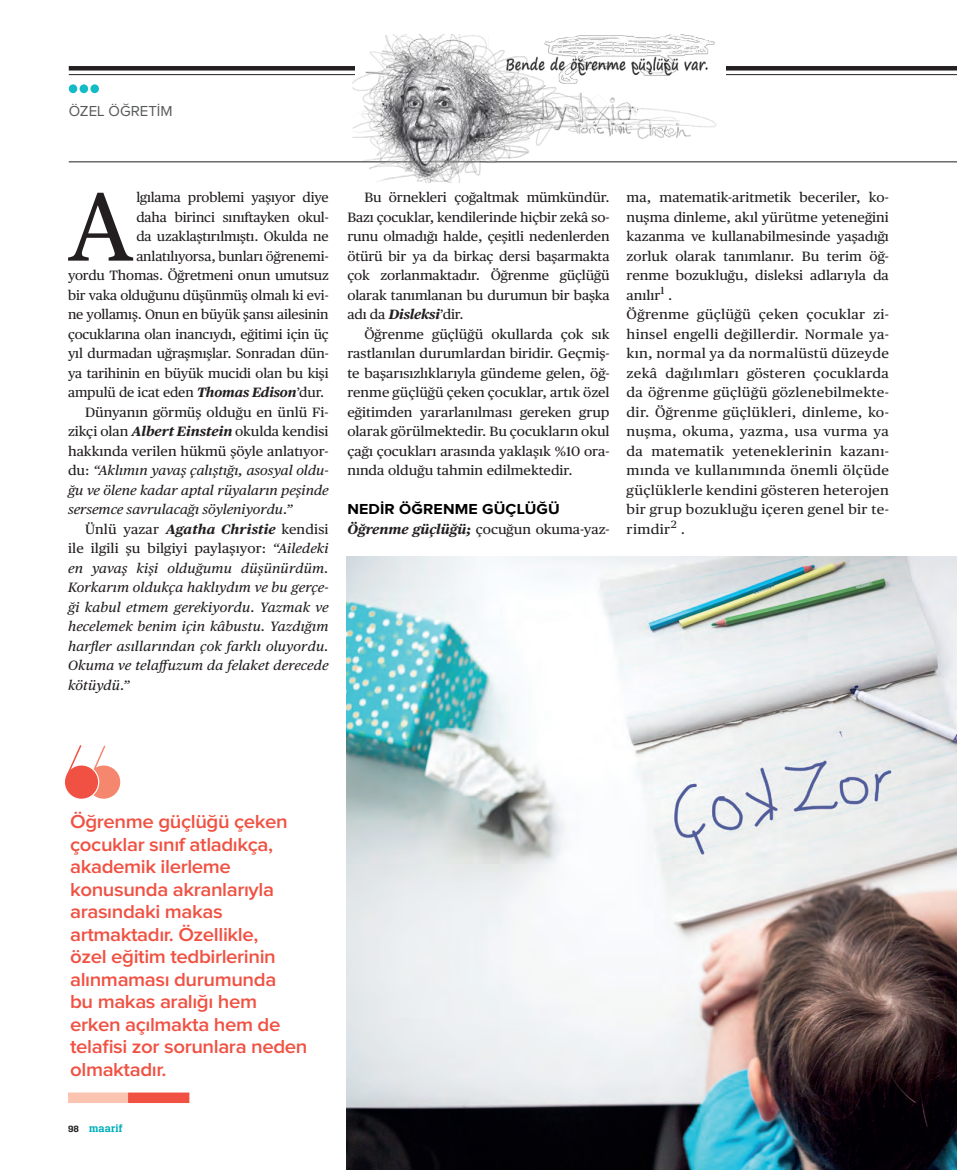
<style>
.page{position:relative;width:957px;height:1170px;background:#fff}
.page>*{position:absolute;margin:0;border:0;box-sizing:border-box;transform-origin:0 0}
.t1{font:97.95px "Publico Text";color:#231f20}
.t2{font:600 19.5px/22.5px "Proxima Nova";letter-spacing:-.02em;color:#f05142;scale:1.05 1}
.t3{font:700 15px "Proxima Nova";letter-spacing:.01em;color:#000;scale:1.06 1}
.t4{font:15px "Proxima Nova";color:#57585a}
.t5{font:italic 13.5px/19.5px "Publico Text";color:#231f20;text-align:justify;scale:1.06 1}
.t6{font:13.5px/19.5px "Publico Text";letter-spacing:-.01em;color:#231f20;text-align:justify;scale:1.06 1}
.t7{font:13.5px/19.5px "Publico Text";letter-spacing:-.01em;color:#231f20;text-align:justify;scale:1.08 1}
.t8{font:13.5px "Publico Text";letter-spacing:-.01em;color:#231f20}
.t9{font:13.5px/19.5px "Publico Text";letter-spacing:-.01em;color:#231f20;text-align:justify;scale:1.05 1}
.t10{font:600 10.5px "Brace Web";letter-spacing:.02em;color:#00afba}
.t11{font:600 9px "Brace Web";color:#231f20;scale:1.05 1}
.s1{font-weight:700;font-style:italic}
.s2{font-style:normal}
.s3{font-weight:700}
</style>
<div class="page">
<hr style="left:69px;top:162px;width:888px;height:1px;background:#231f20">
<hr style="left:69px;top:74px;width:888px;height:1px;background:#231f20">
<hr style="left:69px;top:66px;width:888px;height:4px;background:#231f20">
<img style="left:347px;top:557px;width:610px;height:612px">
<div style="left:69px;top:84px;width:8px;height:9px;background:#12bbc5;border-radius:50%"></div>
<div style="left:80px;top:84px;width:8px;height:9px;background:#12bbc5;border-radius:50%"></div>
<div style="left:90px;top:84px;width:9px;height:9px;background:#12bbc5;border-radius:50%"></div>
<svg style="left:93px;top:745px;width:27px;height:53px"></svg>
<div style="left:65px;top:765px;width:33px;height:33px;background:#f05142;border-radius:50%"></div>
<svg style="left:65px;top:745px;width:18px;height:32px"></svg>
<div style="left:68px;top:1092px;width:60px;height:10px;background:#fbc4b1"></div>
<div style="left:128px;top:1092px;width:61px;height:10px;background:#f05142"></div>
<img style="left:347px;top:34px;width:371px;height:148px">
<p class="t4" style="left:69px;top:104px;width:105px">ÖZEL ÖĞRETİM</p>
<p class="t1" style="left:68px;top:152px;width:67px">A</p>
<p class="t8" style="left:136px;top:187px;width:194px">lgılama problemi yaşıyor diye</p>
<p class="t8" style="left:136px;top:207px;width:194px">daha birinci sınıftayken okul-</p>
<p class="t8" style="left:136px;top:226px;width:194px">da uzaklaştırılmıştı. Okulda ne</p>
<p class="t8" style="left:136px;top:246px;width:194px">anlatılıyorsa, bunları öğrenemi-</p>
<p class="t8" style="left:68px;top:265px;width:262px">yordu Thomas. Öğretmeni onun umutsuz</p>
<p class="t8" style="left:68px;top:285px;width:262px">bir vaka olduğunu düşünmüş olmalı ki evi-</p>
<p class="t8" style="left:68px;top:304px;width:262px">ne yollamış. Onun en büyük şansı ailesinin</p>
<p class="t8" style="left:68px;top:324px;width:262px">çocuklarına olan inancıydı, eğitimi için üç</p>
<p class="t8" style="left:68px;top:343px;width:262px">yıl durmadan uğraşmışlar. Sonradan dün-</p>
<p class="t8" style="left:68px;top:363px;width:262px">ya tarihinin en büyük mucidi olan bu kişi</p>
<p class="t8" style="left:68px;top:382px;width:258px">ampulü de icat eden <span class="s1">Thomas Edison</span>’dur.</p>
<p class="t5" style="left:68px;top:401px;width:247px;text-indent:17px"><span class="s2">Dünyanın görmüş olduğu en ünlü Fi&shy;zikçi olan</span> <span class="s3">Albert Einstein</span> <span class="s2">okulda kendisi hakkında verilen hükmü şöyle anlatıyor&shy;du:</span> “Aklımın yavaş çalıştığı, asosyal oldu&shy;ğu ve ölene kadar aptal rüyaların peşinde sersemce savrulacağı söyleniyordu.”</p>
<p class="t5" style="left:68px;top:518px;width:247px;text-indent:17px"><span class="s2">Ünlü yazar</span> <span class="s3">Agatha Christie</span> <span class="s2">kendisi ile ilgili şu bilgiyi paylaşıyor:</span> “Ailedeki en yavaş kişi olduğumu düşünürdüm.<br>Korkarım oldukça haklıydım ve bu gerçe&shy;ği kabul etmem gerekiyordu. Yazmak ve hecelemek benim için kâbustu. Yazdığım harfler asıllarından çok farklı oluyordu.<br>Okuma ve telaffuzum da felaket derecede kötüydü.”</p>
<p class="t9" style="left:347px;top:187px;width:251px;text-indent:17px">Bu örnekleri çoğaltmak mümkündür.<br>Bazı çocuklar, kendilerinde hiçbir zekâ so&shy;runu olmadığı halde, çeşitli nedenlerden ötürü bir ya da birkaç dersi başarmakta çok zorlanmaktadır. Öğrenme güçlüğü olarak tanımlanan bu durumun bir başka adı da <span class="s1">Disleksi</span>’dir.</p>
<p class="t6" style="left:347px;top:323px;width:249px;text-indent:17px">Öğrenme güçlüğü okullarda çok sık rastlanılan durumlardan biridir. Geçmiş&shy;te başarısızlıklarıyla gündeme gelen, öğ&shy;renme güçlüğü çeken çocuklar, artık özel eğitimden yararlanılması gereken grup olarak görülmektedir. Bu çocukların okul çağı çocukları arasında yaklaşık %10 ora&shy;nında olduğu tahmin edilmektedir.</p>
<p class="t3" style="left:347px;top:502px;width:202px">NEDİR ÖĞRENME GÜÇLÜĞÜ</p>
<p class="t6" style="left:347px;top:518px;width:249px"><span class="s1">Öğrenme güçlüğü;</span> çocuğun okuma-yaz-</p>
<p class="t6" style="left:626px;top:187px;width:249px">ma, matematik-aritmetik beceriler, ko&shy;nuşma dinleme, akıl yürütme yeteneğini kazanma ve kullanabilmesinde yaşadığı zorluk olarak tanımlanır. Bu terim öğ&shy;renme bozukluğu, disleksi adlarıyla da anılır<sup>1</sup> .</p>
<p class="t7" style="left:626px;top:304px;width:244px">Öğrenme güçlüğü çeken çocuklar zi&shy;hinsel engelli değillerdir. Normale ya&shy;kın, normal ya da normalüstü düzeyde zekâ dağılımları gösteren çocuklarda da öğrenme güçlüğü gözlenebilmekte&shy;dir. Öğrenme güçlükleri, dinleme, ko&shy;nuşma, okuma, yazma, usa vurma ya da matematik yeteneklerinin kazanı&shy;mında ve kullanımında önemli ölçüde güçlüklerle kendini gösteren heterojen bir grup bozukluğu içeren genel bir te&shy;rimdir<sup>2</sup> .</p>
<p class="t2" style="left:70px;top:811px;width:227px">Öğrenme güçlüğü çeken çocuklar sınıf atladıkça, akademik ilerleme konusunda akranlarıyla arasındaki makas artmaktadır. Özellikle,<br>özel eğitim tedbirlerinin alınmaması durumunda<br>bu makas aralığı hem erken açılmakta hem de telafisi zor sorunlara neden olmaktadır.</p>
<p class="t11" style="left:68px;top:1123px;width:12px">98</p>
<p class="t10" style="left:89px;top:1122px;width:35px">maarif</p>
</div>
